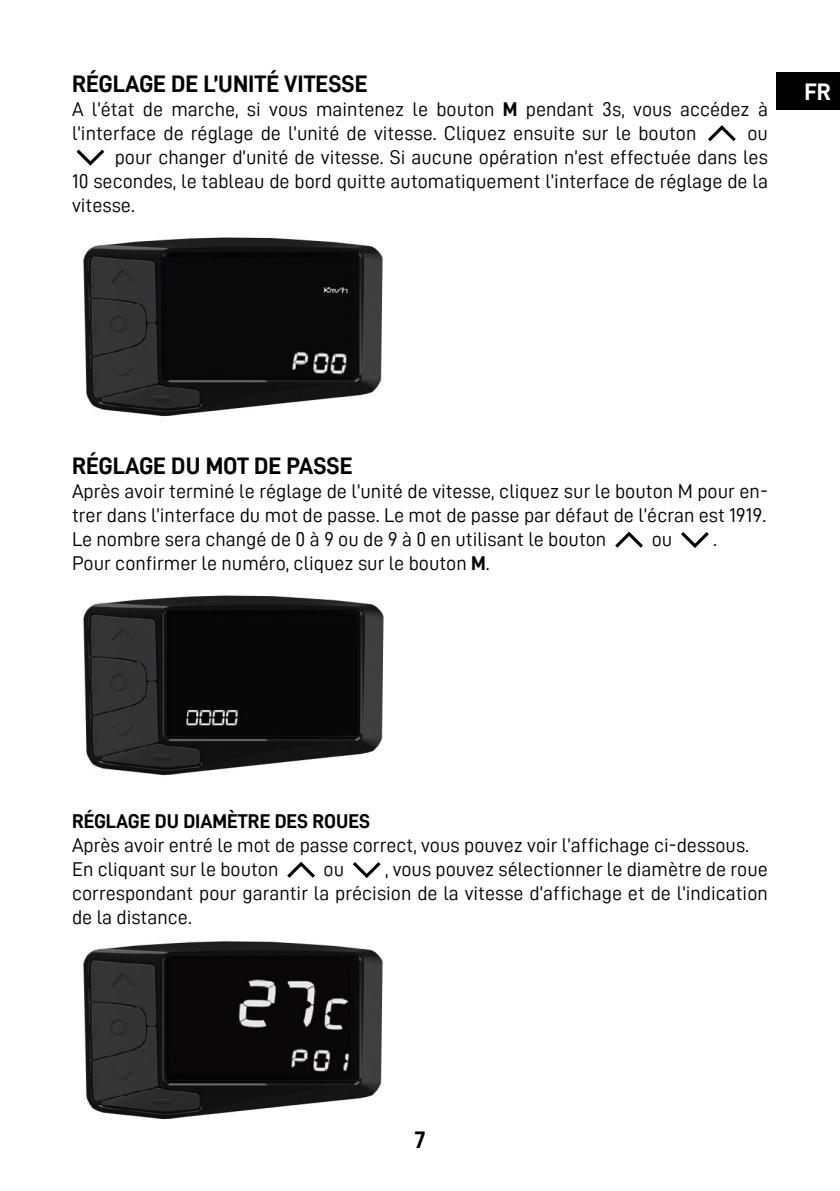
<style>
.page{position:relative;width:840px;height:1191px;background:#fff}
.page>*{position:absolute;margin:0;border:0;box-sizing:border-box;transform-origin:0 0}
.t1{font:24px "D DIN Bold";color:#000}
.t2{font:24px "D DIN Bold";color:#fff}
.t3{font:20px/24px "D DIN";color:#000}
.t4{font:20px "D DIN Bold";color:#000}
.s1{font-family:"D DIN Bold"}
</style>
<div class="page">
<div style="left:775px;top:72px;width:64px;height:37px;background:#000"></div>
<svg style="left:708px;top:125px;width:27px;height:16px"></svg>
<svg style="left:76px;top:150px;width:28px;height:16px"></svg>
<img style="left:83px;top:237px;width:300px;height:180px">
<svg style="left:615px;top:531px;width:27px;height:16px"></svg>
<svg style="left:681px;top:532px;width:27px;height:16px"></svg>
<img style="left:83px;top:595px;width:301px;height:181px">
<svg style="left:287px;top:861px;width:28px;height:16px"></svg>
<svg style="left:353px;top:862px;width:27px;height:16px"></svg>
<img style="left:83px;top:941px;width:300px;height:179px">
<p class="t1" style="left:72px;top:70px;width:297px">RÉGLAGE DE L’UNITÉ VITESSE</p>
<p class="t3" style="left:72px;top:96px;width:697px">A l’état de marche, si vous maintenez le bouton <span class="s1">M</span> pendant 3s, vous accédez à l’interface de réglage de l’unité de vitesse. Cliquez ensuite sur le bouton</p>
<p class="t3" style="left:747px;top:120px;width:22px">ou</p>
<p class="t3" style="left:115px;top:144px;width:654px">pour changer d’unité de vitesse. Si aucune opération n’est effectuée dans les</p>
<p class="t3" style="left:72px;top:168px;width:697px">10 secondes, le tableau de bord quitte automatiquement l’interface de réglage de la</p>
<p class="t3" style="left:72px;top:192px;width:64px">vitesse.</p>
<p class="t2" style="left:804px;top:78px;width:28px">FR</p>
<p class="t1" style="left:72px;top:452px;width:282px">RÉGLAGE DU MOT DE PASSE</p>
<p class="t3" style="left:72px;top:479px;width:697px;text-align:justify">Après avoir terminé le réglage de l’unité de vitesse, cliquez sur le bouton M pour en&shy;trer dans l’interface du mot de passe. Le mot de passe par défaut de l’écran est 1919.<br>Le nombre sera changé de 0 à 9 ou de 9 à 0 en utilisant le bouton</p>
<p class="t3" style="left:651px;top:527px;width:22px">ou</p>
<p class="t3" style="left:712px;top:527px;width:5px">.</p>
<p class="t3" style="left:72px;top:551px;width:419px">Pour confirmer le numéro, cliquez sur le bouton <span class="s1">M</span>.</p>
<p class="t4" style="left:72px;top:810px;width:299px">RÉGLAGE DU DIAMÈTRE DES ROUES</p>
<p class="t3" style="left:72px;top:833px;width:678px">Après avoir entré le mot de passe correct, vous pouvez voir l’affichage ci-dessous.<br>En cliquant sur le bouton</p>
<p class="t3" style="left:72px;top:857px;width:697px;text-align:justify;text-indent:313px">, vous pouvez sélectionner le diamètre de roue correspondant pour garantir la précision de la vitesse d’affichage et de l’indication de la distance.</p>
<p class="t3" style="left:323px;top:857px;width:22px">ou</p>
<p class="t1" style="left:414px;top:1126px;width:12px">7</p>
</div>
